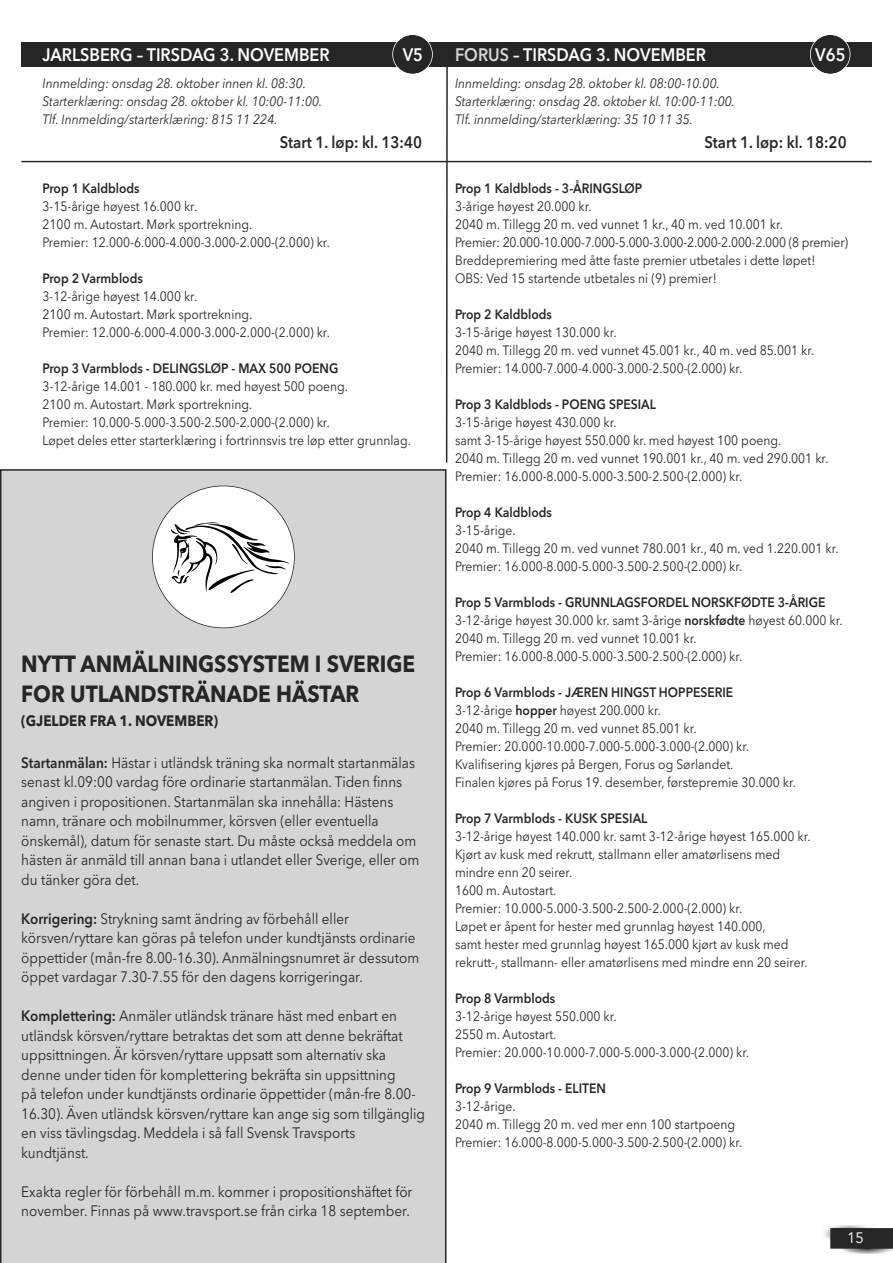
<style>
.page{position:relative;width:893px;height:1263px;background:#fff}
.page>*{position:absolute;margin:0;border:0;box-sizing:border-box;transform-origin:0 0}
.t1{font:700 23.25px/30px "Avenir Next";color:#272627;scale:.9 1}
.t2{font:600 18px "Avenir Next";color:#fff;scale:.9 1}
.t3{font:600 16.5px "Avenir Next";color:#272627;scale:.9 1}
.t4{font:15px/19.5px "Avenir Next";color:#272627;scale:.9 1}
.t5{font:700 15px "Avenir Next";color:#272627;scale:.9 1}
.t6{font:15px "Avenir";color:#fff}
.t7{font:13.5px/18px "Avenir Next";color:#272627;scale:.9 1}
.t8{font:italic 13.5px/18px "Avenir Next";color:#272627;scale:.9 1}
.t9{font:600 13.5px "Avenir Next";color:#272627;scale:.9 1}
.s1{font-weight:600}
.s2{color:#d4d4d4}
</style>
<div class="page">
<div style="left:21px;top:42px;width:425px;height:25px;background:#272627"></div>
<img style="left:841px;top:1249px;width:52px;height:5px">
<img style="left:824px;top:1225px;width:44px;height:15px">
<div style="left:830px;top:1228px;width:63px;height:21px;background:#272627"></div>
<hr style="left:446px;top:54px;width:2px;height:408px;background:#272627">
<div style="left:446px;top:42px;width:426px;height:25px;background:#272627"></div>
<hr style="left:21px;top:161px;width:425px;height:1px;background:#272627">
<hr style="left:446px;top:161px;width:426px;height:1px;background:#272627">
<div style="left:811px;top:35px;width:39px;height:39px;background:#272627;border-radius:50%"></div>
<div style="left:810px;top:34px;width:40px;height:41px;border:2px solid #fff;border-radius:50%"></div>
<div style="left:393px;top:35px;width:39px;height:39px;background:#272627;border-radius:50%"></div>
<div style="left:392px;top:34px;width:41px;height:41px;border:2px solid #fff;border-radius:50%"></div>
<div style="left:0;top:469px;width:446px;height:794px;background:#d4d4d4"></div>
<div style="left:152px;top:486px;width:142px;height:142px;background:#fff;border-radius:50%"></div>
<svg style="left:171px;top:522px;width:119px;height:73px"></svg>
<h2 class="t2" style="left:43px;top:39px;width:320px">JARLSBERG – TIRSDAG 3. NOVEMBER</h2>
<h2 class="t2" style="left:403px;top:39px;width:24px">V5</h2>
<p class="t8" style="left:43px;top:73px;width:313px">Innmelding: onsdag 28. oktober innen kl. 08:30.<br>Starterklæring: onsdag 28. oktober kl. 10:00-11:00.<br>Tlf. Innmelding/starterklæring: 815 11 224.</p>
<p class="t3" style="left:280px;top:128px;width:160px">Start 1. løp: kl. 13:40</p>
<p class="t9" style="left:43px;top:176px;width:109px">Prop 1 Kaldblods</p>
<p class="t7" style="left:43px;top:196px;width:321px">3-15-årige høyest 16.000 kr.<br>2100 m. Autostart. Mørk sportrekning.<br>Premier: 12.000-6.000-4.000-3.000-2.000-(2.000) kr.</p>
<p class="t9" style="left:43px;top:266px;width:113px">Prop 2 Varmblods</p>
<p class="t7" style="left:43px;top:286px;width:321px">3-12-årige høyest 14.000 kr.<br>2100 m. Autostart. Mørk sportrekning.<br>Premier: 12.000-6.000-4.000-3.000-2.000-(2.000) kr.</p>
<p class="t9" style="left:43px;top:356px;width:330px">Prop 3 Varmblods - DELINGSLØP - MAX 500 POENG</p>
<p class="t7" style="left:43px;top:376px;width:411px">3-12-årige 14.001 - 180.000 kr. med høyest 500 poeng.<br>2100 m. Autostart. Mørk sportrekning.<br>Premier: 10.000-5.000-3.500-2.500-2.000-(2.000) kr.<br>Løpet deles etter starterklæring i fortrinnsvis tre løp etter grunnlag.</p>
<h1 class="t1" style="left:21px;top:648px;width:439px">NYTT ANMÄLNINGSSYSTEM I SVERIGE<br>FOR UTLANDSTRÄNADE HÄSTAR</h1>
<p class="t5" style="left:21px;top:707px;width:220px">(GJELDER FRA 1. NOVEMBER)</p>
<p class="t4" style="left:21px;top:752px;width:444px"><span class="s1">Startanmälan:</span> Hästar i utländsk träning ska normalt startanmälas senast kl.09:00 vardag före ordinarie startanmälan. Tiden finns angiven i propositionen. Startanmälan ska innehålla: Hästens namn, tränare och mobilnummer, körsven (eller eventuella önskemål), datum för senaste start. Du måste också meddela om hästen är anmäld till annan bana i utlandet eller Sverige, eller om du tänker göra det.</p>
<p class="t4" style="left:21px;top:908px;width:444px"><span class="s1">Korrigering:</span> Strykning samt ändring av förbehåll eller körsven/ryttare kan göras på telefon under kundtjänsts ordinarie öppettider (mån-fre 8.00-16.30). Anmälningsnumret är dessutom öppet vardagar 7.30-7.55 för den dagens korrigeringar.</p>
<p class="t4" style="left:21px;top:1005px;width:450px"><span class="s1">Komplettering:</span> Anmäler utländsk tränare häst med enbart en utländsk körsven/ryttare betraktas det som att denne bekräftat uppsittningen. Är körsven/ryttare uppsatt som alternativ ska denne under tiden för komplettering bekräfta sin uppsittning<br>på telefon under kundtjänsts ordinarie öppettider (mån-fre 8.00- 16.30). Även utländsk körsven/ryttare kan ange sig som tillgänglig en viss tävlingsdag. Meddela i så fall Svensk Travsports kundtjänst.</p>
<p class="t4" style="left:21px;top:1181px;width:436px">Exakta regler för förbehåll m.m. kommer i propositionshäftet för november. Finnas på www.travsport.se från cirka 18 september.</p>
<h2 class="t2" style="left:455px;top:39px;width:280px"><span class="s2">FORUS</span> – TIRSDAG 3. NOVEMBER</h2>
<h2 class="t2" style="left:815px;top:39px;width:35px">V65</h2>
<p class="t8" style="left:455px;top:73px;width:313px">Innmelding: onsdag 28. oktober kl. 08:00-10.00.<br>Starterklæring: onsdag 28. oktober kl. 10:00-11:00.<br>Tlf. innmelding/starterklæring: 35 10 11 35.</p>
<p class="t3" style="left:704px;top:128px;width:160px">Start 1. løp: kl. 18:20</p>
<p class="t9" style="left:455px;top:176px;width:210px">Prop 1 Kaldblods - 3-ÅRINGSLØP</p>
<p class="t7" style="left:455px;top:196px;width:438px">3-årige høyest 20.000 kr.<br>2040 m. Tillegg 20 m. ved vunnet 1 kr., 40 m. ved 10.001 kr.<br>Premier: 20.000-10.000-7.000-5.000-3.000-2.000-2.000-2.000 (8 premier)<br>Breddepremiering med åtte faste premier utbetales i dette løpet!<br>OBS: Ved 15 startende utbetales ni (9) premier!</p>
<p class="t9" style="left:455px;top:302px;width:109px">Prop 2 Kaldblods</p>
<p class="t7" style="left:455px;top:322px;width:401px">3-15-årige høyest 130.000 kr.<br>2040 m. Tillegg 20 m. ved vunnet 45.001 kr., 40 m. ved 85.001 kr.<br>Premier: 14.000-7.000-4.000-3.000-2.500-(2.000) kr.</p>
<p class="t9" style="left:455px;top:392px;width:225px">Prop 3 Kaldblods - POENG SPESIAL</p>
<p class="t7" style="left:455px;top:412px;width:417px">3-15-årige høyest 430.000 kr.<br>samt 3-15-årige høyest 550.000 kr. med høyest 100 poeng.<br>2040 m. Tillegg 20 m. ved vunnet 190.001 kr., 40 m. ved 290.001 kr.<br>Premier: 16.000-8.000-5.000-3.500-2.500-(2.000) kr.</p>
<p class="t9" style="left:455px;top:500px;width:109px">Prop 4 Kaldblods</p>
<p class="t7" style="left:455px;top:520px;width:428px">3-15-årige.<br>2040 m. Tillegg 20 m. ved vunnet 780.001 kr., 40 m. ved 1.220.001 kr.<br>Premier: 16.000-8.000-5.000-3.500-2.500-(2.000) kr.</p>
<p class="t7" style="left:455px;top:592px;width:432px"><span class="s1">Prop 5 Varmblods - GRUNNLAGSFORDEL NORSKFØDTE 3-ÅRIGE </span>3-12-årige høyest 30.000 kr. samt 3-årige <span class="s1">norskfødte</span> høyest 60.000 kr.<br>2040 m. Tillegg 20 m. ved vunnet 10.001 kr.<br>Premier: 16.000-8.000-5.000-3.500-2.500-(2.000) kr.</p>
<p class="t7" style="left:455px;top:682px;width:380px"><span class="s1">Prop 6 Varmblods - JÆREN HINGST HOPPESERIE<br></span>3-12-årige <span class="s1">hopper</span> høyest 200.000 kr.<br>2040 m. Tillegg 20 m. ved vunnet 85.001 kr.<br>Premier: 20.000-10.000-7.000-5.000-3.000-(2.000) kr.<br>Kvalifisering kjøres på Bergen, Forus og Sørlandet.<br>Finalen kjøres på Forus 19. desember, førstepremie 30.000 kr.</p>
<p class="t9" style="left:455px;top:806px;width:215px">Prop 7 Varmblods - KUSK SPESIAL</p>
<p class="t7" style="left:455px;top:826px;width:397px">3-12-årige høyest 140.000 kr. samt 3-12-årige høyest 165.000 kr.<br>Kjørt av kusk med rekrutt, stallmann eller amatørlisens med mindre enn 20 seirer.<br>1600 m. Autostart.<br>Premier: 10.000-5.000-3.500-2.500-2.000-(2.000) kr.<br>Løpet er åpent for hester med grunnlag høyest 140.000,<br>samt hester med grunnlag høyest 165.000 kjørt av kusk med rekrutt-, stallmann- eller amatørlisens med mindre enn 20 seirer.</p>
<p class="t9" style="left:455px;top:986px;width:113px">Prop 8 Varmblods</p>
<p class="t7" style="left:455px;top:1006px;width:329px">3-12-årige høyest 550.000 kr.<br>2550 m. Autostart.<br>Premier: 20.000-10.000-7.000-5.000-3.000-(2.000) kr.</p>
<p class="t9" style="left:455px;top:1076px;width:169px">Prop 9 Varmblods - ELITEN</p>
<p class="t7" style="left:455px;top:1096px;width:321px">3-12-årige.<br>2040 m. Tillegg 20 m. ved mer enn 100 startpoeng<br>Premier: 16.000-8.000-5.000-3.500-2.500-(2.000) kr.</p>
<p class="t6" style="left:847px;top:1228px;width:18px">15</p>
</div>
